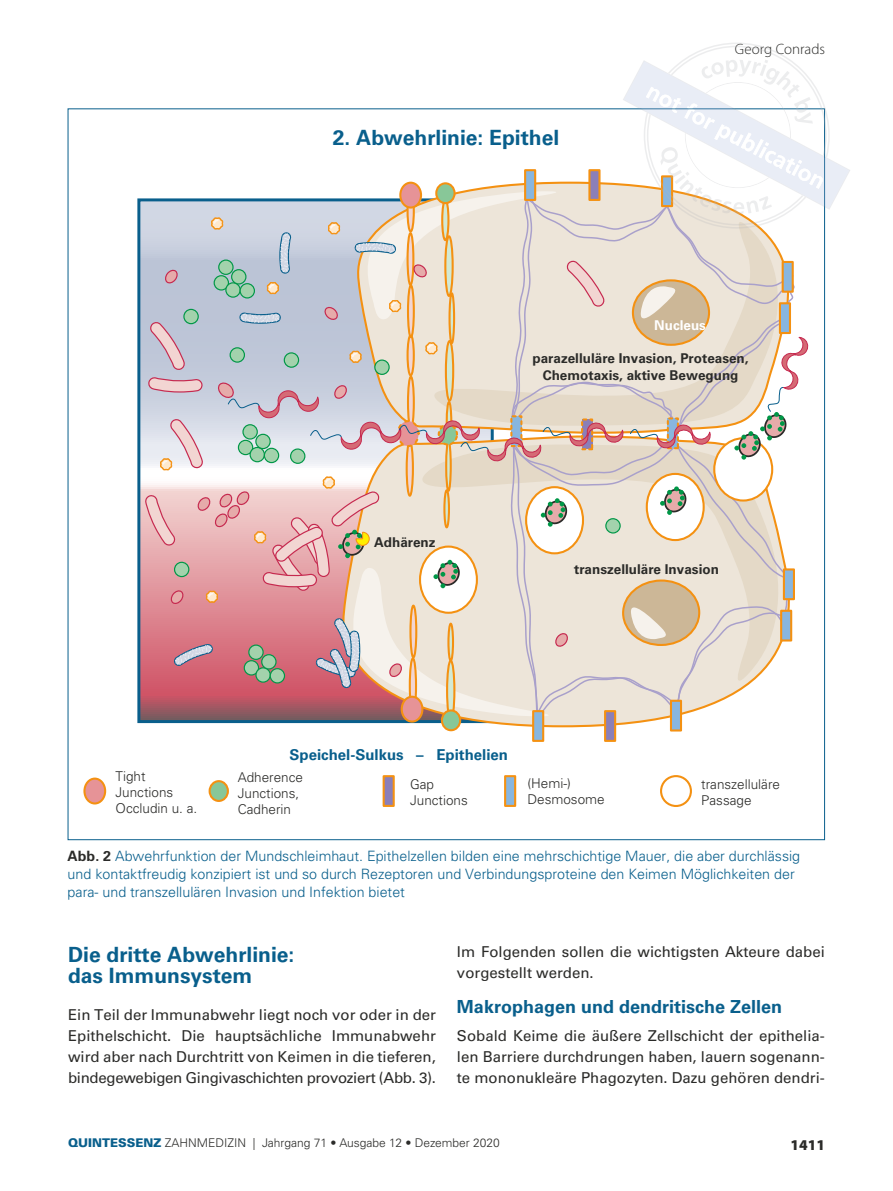
<style>
.page{position:relative;width:893px;height:1191px;background:#fff}
.page>*{position:absolute;margin:0;border:0;box-sizing:border-box;transform-origin:0 0}
.t1{font:700 21px/21px "Univers LT Std";color:#095f8c}
.t2{font:700 18px "Univers LT Std";color:#095f8c}
.t3{font:15px/21px "Univers LT Std";color:#2b2b29;text-align:justify}
.t4{font:700 15px "Univers LT Std";color:#095f8c}
.t5{font:300 15px "Myriad Pro";color:#2b2b29}
.t6{font:900 15px "Myriad Pro";color:#2b2b29}
.t7{font:300 14.25px/18px "Univers LT Std";color:#095f8c}
.t8{font:300 13.5px/16.2px "Univers LT Std";color:#2b2b29}
.t9{font:700 13.5px/16.2px "Univers LT Std";color:#2b2b29;text-align:center}
.t10{font:700 13.5px "Univers LT Std";color:#fff}
.t11{font:300 12px "Univers LT Std";color:#2b2b29}
.s1{font-weight:700;color:#2b2b29}
.s2{font-weight:900;color:#095f8c}
</style>
<div class="page">
<svg style="left:341px;top:718px;width:342px;height:10px"></svg>
<svg style="left:402px;top:696px;width:20px;height:25px"></svg>
<div style="left:401px;top:695px;width:22px;height:27px;border:2px solid #f49112;border-radius:50%"></div>
<div style="left:84px;top:778px;width:21px;height:25px;background:#e69397;border-radius:50%"></div>
<div style="left:83px;top:777px;width:23px;height:27px;border:2px solid #f49112;border-radius:50%"></div>
<div style="left:442px;top:710px;width:18px;height:20px;background:#88c798;border-radius:50%"></div>
<div style="left:441px;top:709px;width:20px;height:22px;border:2px solid #f49112;border-radius:50%"></div>
<div style="left:210px;top:781px;width:18px;height:20px;background:#88c798;border-radius:50%"></div>
<div style="left:209px;top:780px;width:20px;height:22px;border:2px solid #f49112;border-radius:50%"></div>
<div style="left:660px;top:775px;width:32px;height:32px;border:2px solid #f49112;border-radius:50%"></div>
<div style="left:671px;top:701px;width:10px;height:29px;background:#88b6df"></div>
<div style="left:670px;top:699px;width:12px;height:32px;border:2px solid #f49112"></div>
<div style="left:533px;top:711px;width:10px;height:30px;background:#88b6df"></div>
<div style="left:532px;top:710px;width:12px;height:32px;border:2px solid #f49112"></div>
<div style="left:505px;top:776px;width:10px;height:30px;background:#88b6df"></div>
<div style="left:504px;top:775px;width:12px;height:32px;border:2px solid #f49112"></div>
<div style="left:605px;top:711px;width:10px;height:30px;background:#8b7fb8"></div>
<div style="left:604px;top:710px;width:12px;height:32px;border:2px solid #f49112"></div>
<div style="left:384px;top:776px;width:10px;height:30px;background:#8b7fb8"></div>
<div style="left:383px;top:775px;width:12px;height:32px;border:2px solid #f49112"></div>
<svg style="left:144px;top:43px;width:706px;height:675px"></svg>
<h1 class="t1" style="left:333px;top:128px;width:228px">2. Abwehrlinie: Epithel</h1>
<p class="t5" style="left:735px;top:41px;width:91px">Georg Conrads</p>
<p class="t10" style="left:654px;top:317px;width:53px">Nucleus</p>
<p class="t9" style="left:374px;top:534px;width:63px">Adhärenz</p>
<p class="t9" style="left:533px;top:350px;width:218px">parazelluläre Invasion, Proteasen,<br>Chemotaxis, aktive Bewegung</p>
<p class="t9" style="left:574px;top:561px;width:146px">transzelluläre Invasion</p>
<p class="t4" style="left:290px;top:746px;width:220px">Speichel-Sulkus – Epithelien</p>
<p class="t8" style="left:115px;top:768px;width:83px">Tight<br>Junctions<br>Occludin u. a.</p>
<p class="t8" style="left:238px;top:769px;width:67px">Adherence<br>Junctions,<br>Cadherin</p>
<p class="t8" style="left:410px;top:776px;width:59px">Gap<br>Junctions</p>
<p class="t8" style="left:527px;top:775px;width:79px">(Hemi-)<br>Desmosome</p>
<p class="t8" style="left:701px;top:776px;width:80px">transzelluläre<br>Passage</p>
<p class="t7" style="left:68px;top:847px;width:734px"><span class="s1">Abb. 2</span> Abwehrfunktion der Mundschleimhaut. Epithelzellen bilden eine mehrschichtige Mauer, die aber durchlässig und kontaktfreudig konzipiert ist und so durch Rezeptoren und Verbindungsproteine den Keimen Möglichkeiten der para- und transzellulären Invasion und Infektion bietet</p>
<h1 class="t1" style="left:68px;top:944px;width:228px">Die dritte Abwehrlinie: das Immunsystem</h1>
<p class="t3" style="left:68px;top:1004px;width:369px">Ein Teil der Immunabwehr liegt noch vor oder in der Epithelschicht. Die hauptsächliche Immunabwehr wird aber nach Durchtritt von Keimen in die tieferen, bindegewebigen Gingivaschichten provoziert (Abb. 3).</p>
<p class="t3" style="left:457px;top:941px;width:369px">Im Folgenden sollen die wichtigsten Akteure dabei vorgestellt werden.</p>
<p class="t2" style="left:457px;top:996px;width:327px">Makrophagen und dendritische Zellen</p>
<p class="t3" style="left:457px;top:1025px;width:369px">Sobald Keime die äußere Zellschicht der epithelia&shy;len Barriere durchdrungen haben, lauern sogenann&shy;te mononukleäre Phagozyten. Dazu gehören dendri-</p>
<p class="t11" style="left:68px;top:1135px;width:433px"><span class="s2">QUINTESSENZ</span> ZAHNMEDIZIN | Jahrgang 71 • Ausgabe 12 • Dezember 2020</p>
<p class="t6" style="left:791px;top:1136px;width:36px">1411</p>
</div>
